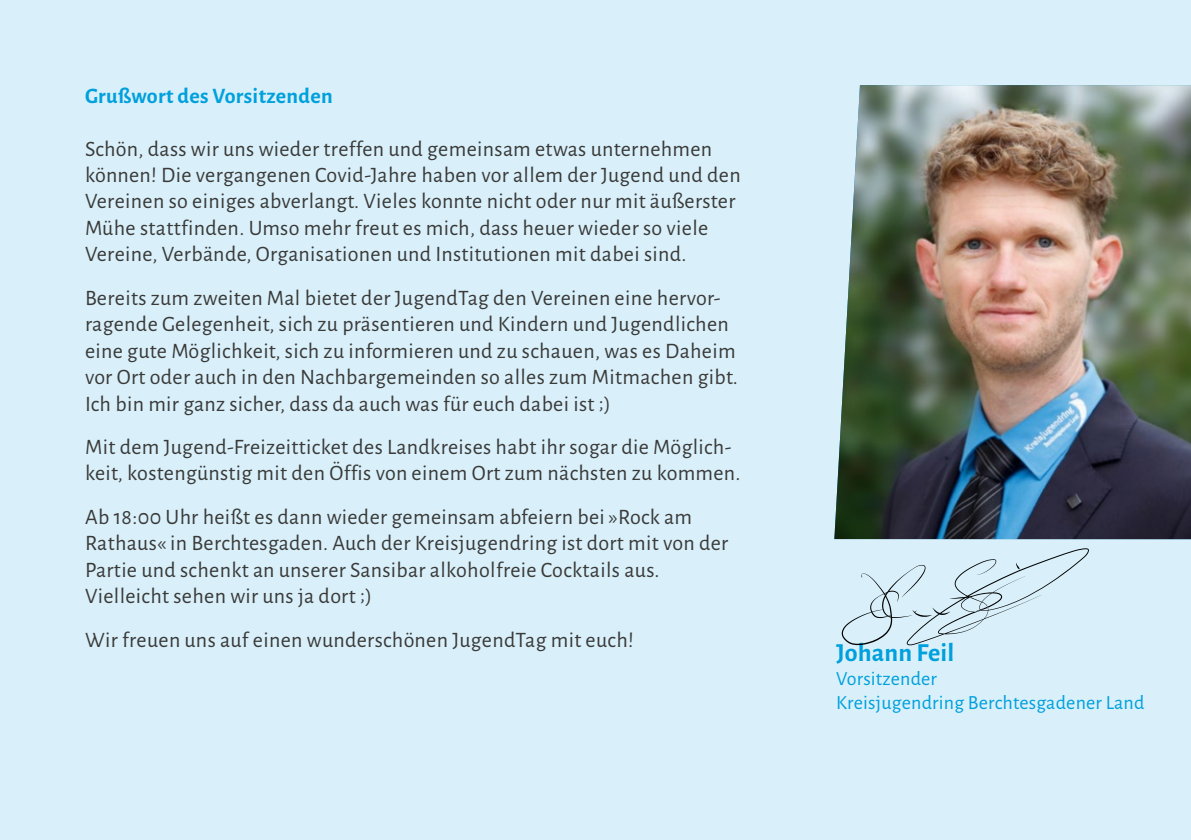
<style>
.page{position:relative;width:1191px;height:840px;background:#fff}
.page>*{position:absolute;margin:0;border:0;box-sizing:border-box;transform-origin:0 0}
.t1{font:700 26px "Alegreya Sans";letter-spacing:.005em;color:#00a0dd}
.t2{font:22px/26.4px "Alegreya Sans";letter-spacing:.015em;color:#3a3a39}
.t3{font:700 22px "Alegreya Sans";letter-spacing:.015em;color:#00a0dd}
.t4{font:20px/24px "Alegreya Sans";letter-spacing:.01em;color:#00a0dd}
</style>
<div class="page">
<div style="left:0;top:0;width:1191px;height:839px;background:#d9f0fa"></div>
<img style="left:834px;top:85px;width:357px;height:454px">
<svg style="left:841px;top:548px;width:248px;height:97px"></svg>
<p class="t3" style="left:85px;top:79px;width:249px">Grußwort des Vorsitzenden</p>
<p class="t2" style="left:85px;top:134px;width:657px">Schön, dass wir uns wieder treffen und gemeinsam etwas unternehmen können! Die vergangenen Covid-Jahre haben vor allem der Jugend und den Vereinen so einiges abverlangt. Vieles konnte nicht oder nur mit äußerster Mühe stattfinden. Umso mehr freut es mich, dass heuer wieder so viele Vereine, Verbände, Organisationen und Institutionen mit dabei sind.</p>
<p class="t2" style="left:85px;top:283px;width:654px">Bereits zum zweiten Mal bietet der JugendTag den Vereinen eine hervor&shy;ragende Gelegenheit, sich zu präsentieren und Kindern und Jugendlichen eine gute Möglichkeit, sich zu informieren und zu schauen, was es Daheim vor Ort oder auch in den Nachbargemeinden so alles zum Mitmachen gibt.<br>Ich bin mir ganz sicher, dass da auch was für euch dabei ist ;)</p>
<p class="t2" style="left:85px;top:432px;width:657px">Mit dem Jugend-Freizeitticket des Landkreises habt ihr sogar die Möglich&shy;keit, kostengünstig mit den Öffis von einem Ort zum nächsten zu kommen.</p>
<p class="t2" style="left:85px;top:502px;width:645px">Ab 18:00 Uhr heißt es dann wieder gemeinsam abfeiern bei »Rock am Rathaus« in Berchtesgaden. Auch der Kreisjugendring ist dort mit von der Partie und schenkt an unserer Sansibar alkoholfreie Cocktails aus.<br>Vielleicht sehen wir uns ja dort ;)</p>
<p class="t2" style="left:85px;top:624px;width:550px">Wir freuen uns auf einen wunderschönen JugendTag mit euch!</p>
<p class="t1" style="left:836px;top:632px;width:120px">Johann Feil</p>
<p class="t4" style="left:836px;top:664px;width:310px">Vorsitzender<br>Kreisjugendring Berchtesgadener Land</p>
</div>
